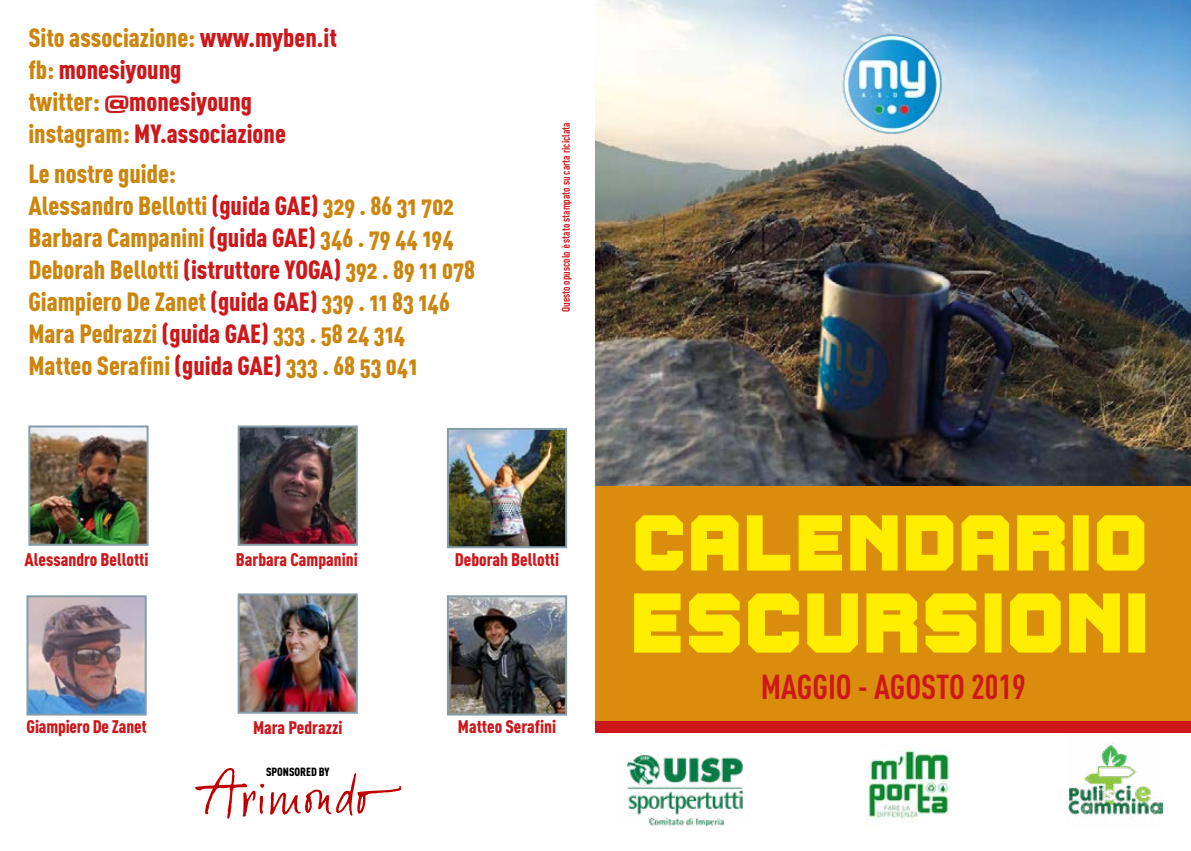
<style>
.page{position:relative;width:1191px;height:851px;background:#fff}
.page>*{position:absolute;margin:0;border:0;box-sizing:border-box;transform-origin:0 0}
.t1{font:700 34.2px "DIN Cond";color:#cd171a}
.t2{font:26px/32px "DIN Cond Black Alternate";color:#cc850c}
.t3{font:26px/32px "DIN Cond Black Alternate";color:#cd171a}
.t4{font:18px "DIN Cond Black Alternate";color:#cd171a}
.t5{font:11.8px "DIN Cond Black Alternate";color:#000}
.t6{font:700 11px "DIN Cond";color:#cd171a}
.s1{color:#cc850c}
.s2{font-family:"Microgramma D Bold Exte"}
.s3{color:#cd171a}
</style>
<div class="page">
<div style="left:595px;top:701px;width:596px;height:32px;background:#cd171a"></div>
<div style="left:595px;top:368px;width:596px;height:352px;background:#da8c0c"></div>
<img style="left:595px;top:0;width:596px;height:485px">
<svg style="left:634px;top:593px;width:511px;height:59px"></svg>
<svg style="left:635px;top:515px;width:509px;height:55px"></svg>
<img style="left:837px;top:28px;width:111px;height:108px">
<img style="left:625px;top:754px;width:118px;height:71px">
<img style="left:1068px;top:743px;width:94px;height:75px">
<img style="left:866px;top:749px;width:86px;height:72px">
<svg style="left:195px;top:768px;width:205px;height:50px"></svg>
<img style="left:450px;top:431px;width:114px;height:114px">
<div style="left:447px;top:428px;width:120px;height:120px;border:2px solid #859dab"></div>
<img style="left:450px;top:598px;width:114px;height:114px">
<div style="left:447px;top:595px;width:120px;height:120px;border:2px solid #859dab"></div>
<img style="left:29px;top:598px;width:115px;height:114px">
<div style="left:26px;top:595px;width:121px;height:120px;border:2px solid #859dab"></div>
<img style="left:241px;top:428px;width:114px;height:114px">
<div style="left:238px;top:425px;width:120px;height:120px;border:2px solid #859dab"></div>
<img style="left:241px;top:596px;width:114px;height:114px">
<div style="left:238px;top:593px;width:120px;height:120px;border:2px solid #859dab"></div>
<img style="left:31px;top:428px;width:115px;height:114px">
<div style="left:28px;top:425px;width:121px;height:120px;border:2px solid #859dab"></div>
<p class="t3" style="left:28px;top:21px;width:310px"><span class="s1">Sito associazione:</span> www.myben.it <span class="s1">fb:</span> monesiyoung<br><span class="s1">twitter:</span> <span class="s2">@</span>monesiyoung <span class="s1">instagram:</span> MY.associazione</p>
<p class="t2" style="left:28px;top:157px;width:448px">Le nostre guide:<br>Alessandro Bellotti <span class="s3">(guida GAE)</span> 329 . 86 31 702<br>Barbara Campanini <span class="s3">(guida GAE)</span> 346 . 79 44 194<br>Deborah Bellotti <span class="s3">(istruttore YOGA)</span> 392 . 89 11 078<br>Giampiero De Zanet <span class="s3">(guida GAE)</span> 339 . 11 83 146<br>Mara Pedrazzi <span class="s3">(guida GAE)</span> 333 . 58 24 314<br>Matteo Serafini <span class="s3">(guida GAE)</span> 333 . 68 53 041</p>
<p class="t6" style="left:559px;top:312px;width:191px;rotate:-90deg">Questo opuscolo è stato stampato su carta riciclata</p>
<p class="t4" style="left:25px;top:548px;width:125px">Alessandro Bellotti</p>
<p class="t4" style="left:236px;top:548px;width:124px">Barbara Campanini</p>
<p class="t4" style="left:455px;top:548px;width:106px">Deborah Bellotti</p>
<p class="t4" style="left:27px;top:715px;width:121px">Giampiero De Zanet</p>
<p class="t4" style="left:458px;top:715px;width:100px">Matteo Serafini</p>
<p class="t4" style="left:253px;top:716px;width:91px">Mara Pedrazzi</p>
<p class="t5" style="left:266px;top:764px;width:65px">SPONSORED BY</p>
<h1 class="t1" style="left:760px;top:665px;width:267px">MAGGIO - AGOSTO 2019</h1>
</div>
